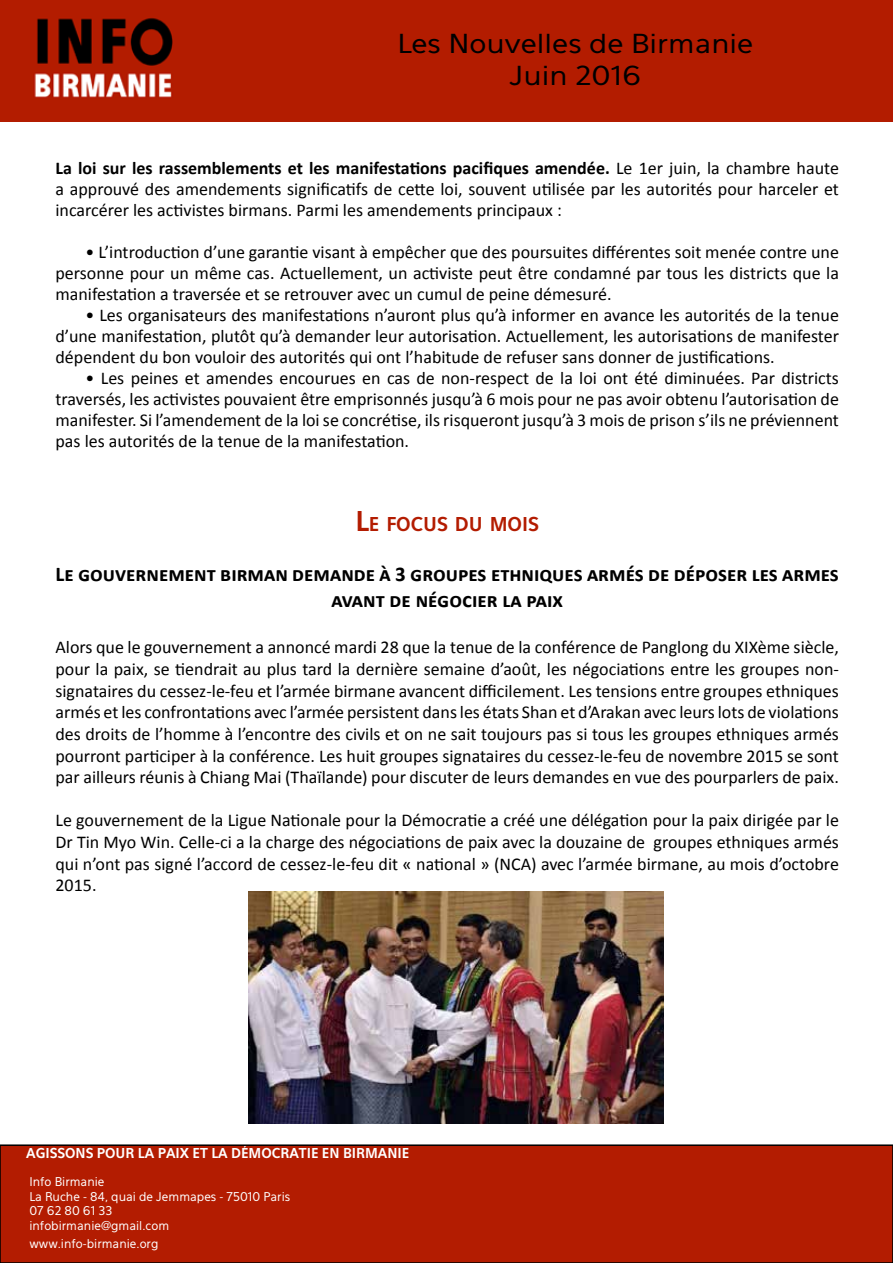
<style>
.page{position:relative;width:893px;height:1263px;background:#fff}
.page>*{position:absolute;margin:0;border:0;box-sizing:border-box;transform-origin:0 0}
.t1{font:25.95px/32.4px "Eau Sans";color:#000;text-align:center;scale:1.14 1}
.t2{font:700 21px/25.2px "Calibri";color:#000;text-align:center}
.t3{font:700 18.9px "Eau Sans";color:#b31c01}
.t4{font:18px/21px "Calibri";color:#000;text-align:justify}
.t5{font:700 13.5px "Eau Sans";color:#fff}
.t6{font:12px/14.4px "Eau Sans";color:#fff}
.s1{font-weight:700}
.s2{font-size:27px}
</style>
<div class="page">
<div style="left:0;top:1145px;width:893px;height:118px;background:#b31c01"></div>
<div style="left:0;top:1144px;width:893px;height:119px;border:2px solid #000"></div>
<div style="left:0;top:0;width:893px;height:122px;background:#b31c00"></div>
<img style="left:248px;top:891px;width:415px;height:232px">
<h1 class="t1" style="left:397px;top:27px;width:314px">Les Nouvelles de Birmanie<br>Juin 2016</h1>
<p class="t4" style="left:56px;top:157px;width:785px"><span class="s1">La loi sur les rassemblements et les manifestations pacifiques amendée.</span> Le 1er juin, la chambre haute a approuvé des amendements significatifs de cette loi, souvent utilisée par les autorités pour harceler et incarcérer les activistes birmans. Parmi les amendements principaux :</p>
<p class="t4" style="left:56px;top:241px;width:785px;text-indent:30px">• L’introduction d’une garantie visant à empêcher que des poursuites différentes soit menée contre une personne pour un même cas. Actuellement, un activiste peut être condamné par tous les districts que la manifestation a traversée et se retrouver avec un cumul de peine démesuré.</p>
<p class="t4" style="left:56px;top:304px;width:785px;text-indent:30px">• Les organisateurs des manifestations n’auront plus qu’à informer en avance les autorités de la tenue d’une manifestation, plutôt qu’à demander leur autorisation. Actuellement, les autorisations de manifester dépendent du bon vouloir des autorités qui ont l’habitude de refuser sans donner de justifications.</p>
<p class="t4" style="left:56px;top:367px;width:785px;text-indent:30px">• Les peines et amendes encourues en cas de non-respect de la loi ont été diminuées. Par districts traversés, les activistes pouvaient être emprisonnés jusqu’à 6 mois pour ne pas avoir obtenu l’autorisation de manifester. Si l’amendement de la loi se concrétise, ils risqueront jusqu’à 3 mois de prison s’ils ne préviennent pas les autorités de la tenue de la manifestation.</p>
<p class="t3" style="left:355px;top:513px;width:185px"><span class="s2">L</span>E FOCUS DU MOIS</p>
<p class="t2" style="left:56px;top:561px;width:785px">Le gouvernement birman demande à 3 groupes ethniques armés de déposer les armes avant de négocier la paix</p>
<p class="t4" style="left:56px;top:636px;width:785px;line-height:21.6px">Alors que le gouvernement a annoncé mardi 28 que la tenue de la conférence de Panglong du XIXème siècle, pour la paix, se tiendrait au plus tard la dernière semaine d’août, les négociations entre les groupes non&shy;signataires du cessez-le-feu et l’armée birmane avancent difficilement. Les tensions entre groupes ethniques armés et les confrontations avec l’armée persistent dans les états Shan et d’Arakan avec leurs lots de violations des droits de l’homme à l’encontre des civils et on ne sait toujours pas si tous les groupes ethniques armés pourront participer à la conférence. Les huit groupes signataires du cessez-le-feu de novembre 2015 se sont par ailleurs réunis à Chiang Mai (Thaïlande) pour discuter de leurs demandes en vue des pourparlers de paix.</p>
<p class="t4" style="left:56px;top:809px;width:785px;line-height:21.6px">Le gouvernement de la Ligue Nationale pour la Démocratie a créé une délégation pour la paix dirigée par le Dr Tin Myo Win. Celle-ci a la charge des négociations de paix avec la douzaine de groupes ethniques armés qui n’ont pas signé l’accord de cessez-le-feu dit « national » (NCA) avec l’armée birmane, au mois d’octobre 2015.</p>
<p class="t5" style="left:26px;top:1145px;width:385px">AGISSONS POUR LA PAIX ET LA DÉMOCRATIE EN BIRMANIE</p>
<p class="t6" style="left:29px;top:1175px;width:262px">Info Birmanie<br>La Ruche - 84, quai de Jemmapes - 75010 Paris<br>07 62 80 61 33<br>infobirmanie@gmail.com</p>
<p class="t6" style="left:29px;top:1236px;width:131px">www.info-birmanie.org</p>
</div>
